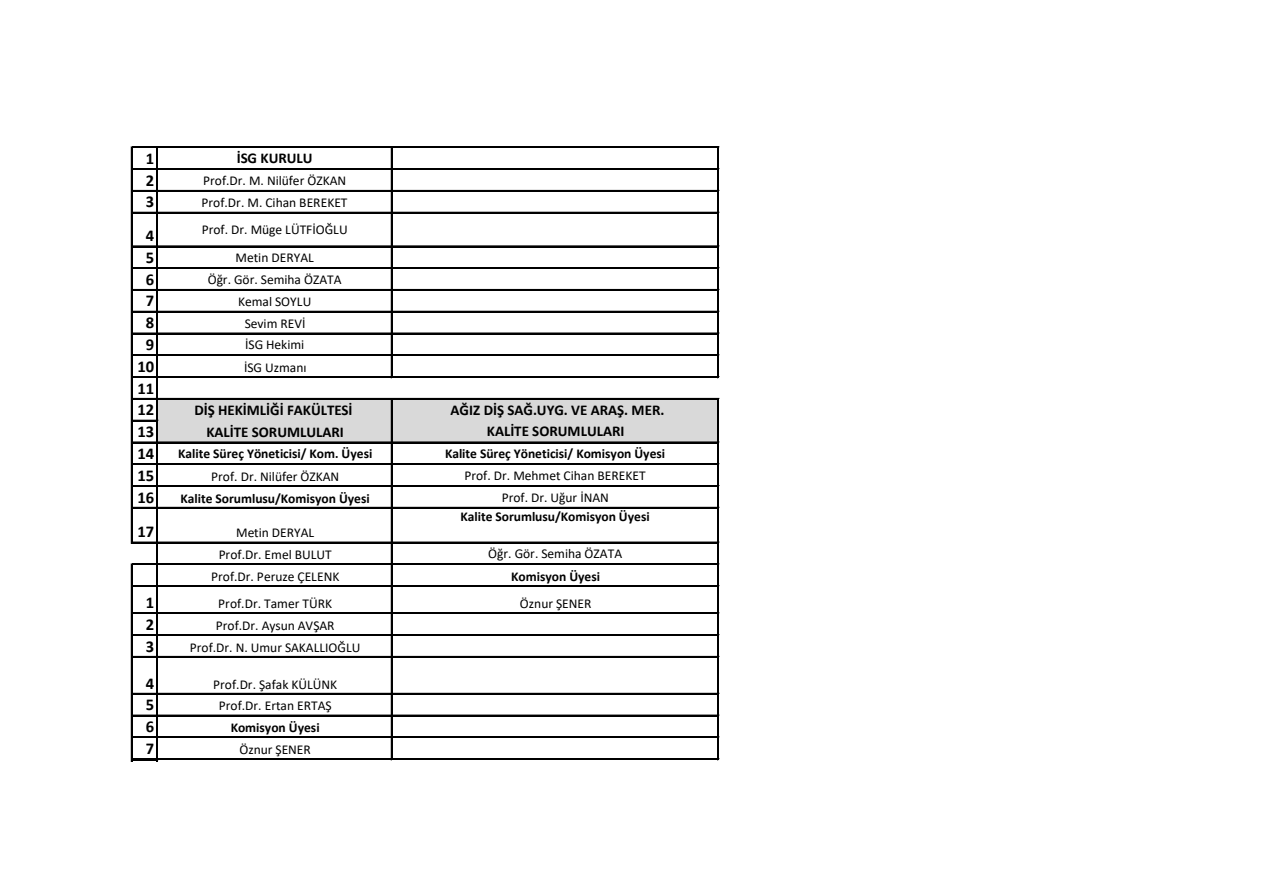
<style>
.page{position:relative;width:1263px;height:893px;background:#fff}
.page>*{position:absolute;margin:0;border:0;box-sizing:border-box;transform-origin:0 0}
.t1{font:700 16.5px/21.8px "Calibri";letter-spacing:.005em;color:#000}
.t2{font:700 15px "Calibri";color:#000}
.t3{font:13.5px "Calibri";color:#000}
.t4{font:700 13.5px "Calibri";color:#000}
.s1{font-size:12.75px}
</style>
<div class="page">
<div style="left:157px;top:399px;width:561px;height:44px;background:#d9d9d9"></div>
<hr style="left:391px;top:148px;width:2px;height:230px;background:#000">
<hr style="left:717px;top:148px;width:1px;height:230px;background:#000">
<hr style="left:718px;top:148px;width:1px;height:230px;background:#000">
<hr style="left:131px;top:147px;width:2px;height:396px;background:#000">
<hr style="left:131px;top:564px;width:2px;height:197px;background:#000">
<hr style="left:156px;top:148px;width:1px;height:613px;background:#000">
<hr style="left:157px;top:148px;width:1px;height:613px;background:#000">
<hr style="left:391px;top:400px;width:2px;height:360px;background:#000">
<hr style="left:717px;top:400px;width:1px;height:360px;background:#000">
<hr style="left:718px;top:400px;width:1px;height:360px;background:#000">
<hr style="left:133px;top:147px;width:586px;height:1px;background:#000">
<hr style="left:133px;top:168px;width:586px;height:1px;background:#000">
<hr style="left:133px;top:169px;width:586px;height:1px;background:#000">
<hr style="left:133px;top:190px;width:586px;height:2px;background:#000">
<hr style="left:133px;top:212px;width:586px;height:2px;background:#000">
<hr style="left:133px;top:246px;width:586px;height:1px;background:#000">
<hr style="left:133px;top:267px;width:586px;height:1px;background:#000">
<hr style="left:133px;top:268px;width:586px;height:1px;background:#000">
<hr style="left:133px;top:289px;width:586px;height:2px;background:#000">
<hr style="left:133px;top:311px;width:586px;height:2px;background:#000">
<hr style="left:133px;top:333px;width:586px;height:1px;background:#000">
<hr style="left:133px;top:354px;width:586px;height:1px;background:#000">
<hr style="left:133px;top:355px;width:586px;height:1px;background:#000">
<hr style="left:133px;top:376px;width:586px;height:2px;background:#000">
<hr style="left:133px;top:398px;width:586px;height:2px;background:#000">
<svg style="left:133px;top:420px;width:23px;height:1px"></svg>
<hr style="left:133px;top:442px;width:586px;height:1px;background:#000">
<hr style="left:133px;top:463px;width:586px;height:1px;background:#000">
<hr style="left:133px;top:464px;width:586px;height:1px;background:#000">
<hr style="left:133px;top:485px;width:586px;height:2px;background:#000">
<hr style="left:133px;top:507px;width:586px;height:2px;background:#000">
<hr style="left:133px;top:542px;width:586px;height:1px;background:#000">
<hr style="left:133px;top:564px;width:586px;height:1px;background:#000">
<hr style="left:133px;top:585px;width:586px;height:1px;background:#000">
<hr style="left:133px;top:586px;width:586px;height:1px;background:#000">
<hr style="left:133px;top:613px;width:586px;height:1px;background:#000">
<hr style="left:133px;top:634px;width:586px;height:2px;background:#000">
<hr style="left:133px;top:656px;width:586px;height:2px;background:#000">
<hr style="left:133px;top:693px;width:586px;height:2px;background:#000">
<hr style="left:133px;top:715px;width:586px;height:1px;background:#000">
<hr style="left:133px;top:737px;width:586px;height:1px;background:#000">
<hr style="left:133px;top:758px;width:586px;height:1px;background:#000">
<hr style="left:133px;top:759px;width:586px;height:1px;background:#000">
<svg style="left:133px;top:760px;width:23px;height:1px"></svg>
<p class="t1" style="left:146px;top:147px;width:10px">1</p>
<p class="t2" style="left:237px;top:148px;width:78px">İSG KURULU</p>
<p class="t1" style="left:146px;top:169px;width:10px">2</p>
<p class="t3" style="left:203px;top:171px;width:144px">Prof.Dr. M. Nilüfer ÖZKAN</p>
<p class="t1" style="left:146px;top:191px;width:10px">3</p>
<p class="t3" style="left:202px;top:193px;width:147px">Prof.Dr. M. Cihan BEREKET</p>
<p class="t1" style="left:146px;top:225px;width:10px">4</p>
<p class="t3" style="left:202px;top:220px;width:147px">Prof. Dr. Müge LÜTFİOĞLU</p>
<p class="t1" style="left:146px;top:246px;width:10px">5</p>
<p class="t3" style="left:236px;top:248px;width:80px">Metin DERYAL</p>
<p class="t1" style="left:146px;top:268px;width:10px">6</p>
<p class="t3" style="left:208px;top:270px;width:135px">Öğr. Gör. Semiha ÖZATA</p>
<p class="t1" style="left:146px;top:290px;width:10px">7</p>
<p class="t3" style="left:238px;top:292px;width:75px">Kemal SOYLU</p>
<p class="t1" style="left:146px;top:312px;width:10px">8</p>
<p class="t3" style="left:245px;top:314px;width:62px">Sevim REVİ</p>
<p class="t1" style="left:146px;top:333px;width:10px">9</p>
<p class="t3" style="left:245px;top:335px;width:61px">İSG Hekimi</p>
<p class="t1" style="left:137px;top:355px;width:18px">10</p>
<p class="t3" style="left:244px;top:358px;width:64px">İSG Uzmanı</p>
<p class="t1" style="left:137px;top:377px;width:18px">11<br>12</p>
<p class="t2" style="left:194px;top:400px;width:160px">DİŞ HEKİMLİĞİ FAKÜLTESİ</p>
<p class="t2" style="left:450px;top:400px;width:215px">AĞIZ DİŞ SAĞ.UYG. VE ARAŞ. MER.</p>
<p class="t1" style="left:137px;top:421px;width:18px">13</p>
<p class="t2" style="left:206px;top:422px;width:139px">KALİTE SORUMLULARI</p>
<p class="t2" style="left:487px;top:420px;width:139px">KALİTE SORUMLULARI</p>
<p class="t1" style="left:137px;top:442px;width:18px">14</p>
<p class="t4" style="left:178px;top:444px;width:196px">Kalite Süreç Yöneticisi/ Kom<span class="s1">.</span> Üyesi</p>
<p class="t4" style="left:445px;top:444px;width:222px">Kalite Süreç Yöneticisi/ Komisyon Üyesi</p>
<p class="t1" style="left:137px;top:464px;width:18px">15</p>
<p class="t3" style="left:211px;top:467px;width:130px">Prof. Dr. Nilüfer ÖZKAN</p>
<p class="t3" style="left:464px;top:466px;width:183px">Prof. Dr. Mehmet Cihan BEREKET</p>
<p class="t1" style="left:137px;top:486px;width:18px">16</p>
<p class="t4" style="left:180px;top:488px;width:191px">Kalite Sorumlusu/Komisyon Üyesi</p>
<p class="t3" style="left:502px;top:488px;width:109px">Prof. Dr. Uğur İNAN</p>
<p class="t1" style="left:137px;top:521px;width:18px">17</p>
<p class="t3" style="left:236px;top:523px;width:80px">Metin DERYAL</p>
<p class="t4" style="left:460px;top:507px;width:191px">Kalite Sorumlusu/Komisyon Üyesi</p>
<p class="t3" style="left:219px;top:545px;width:115px">Prof.Dr. Emel BULUT</p>
<p class="t3" style="left:488px;top:544px;width:135px">Öğr. Gör. Semiha ÖZATA</p>
<p class="t3" style="left:211px;top:567px;width:130px">Prof.Dr. Peruze ÇELENK</p>
<p class="t4" style="left:511px;top:567px;width:90px">Komisyon Üyesi</p>
<p class="t1" style="left:146px;top:591px;width:10px">1</p>
<p class="t3" style="left:218px;top:594px;width:115px">Prof.Dr. Tamer TÜRK</p>
<p class="t3" style="left:520px;top:594px;width:73px">Öznur ŞENER</p>
<p class="t1" style="left:146px;top:613px;width:10px">2</p>
<p class="t3" style="left:216px;top:616px;width:120px">Prof.Dr. Aysun AVŞAR</p>
<p class="t1" style="left:146px;top:635px;width:10px">3</p>
<p class="t3" style="left:190px;top:638px;width:172px">Prof.Dr. N. Umur SAKALLIOĞLU</p>
<p class="t1" style="left:146px;top:672px;width:10px">4</p>
<p class="t3" style="left:213px;top:675px;width:125px">Prof.Dr. Şafak KÜLÜNK</p>
<p class="t1" style="left:146px;top:694px;width:10px">5</p>
<p class="t3" style="left:219px;top:696px;width:114px">Prof.Dr. Ertan ERTAŞ</p>
<p class="t1" style="left:146px;top:715px;width:10px">6</p>
<p class="t4" style="left:231px;top:718px;width:90px">Komisyon Üyesi</p>
<p class="t1" style="left:146px;top:738px;width:10px">78</p>
<p class="t3" style="left:239px;top:740px;width:73px">Öznur ŞENER</p>
</div>
